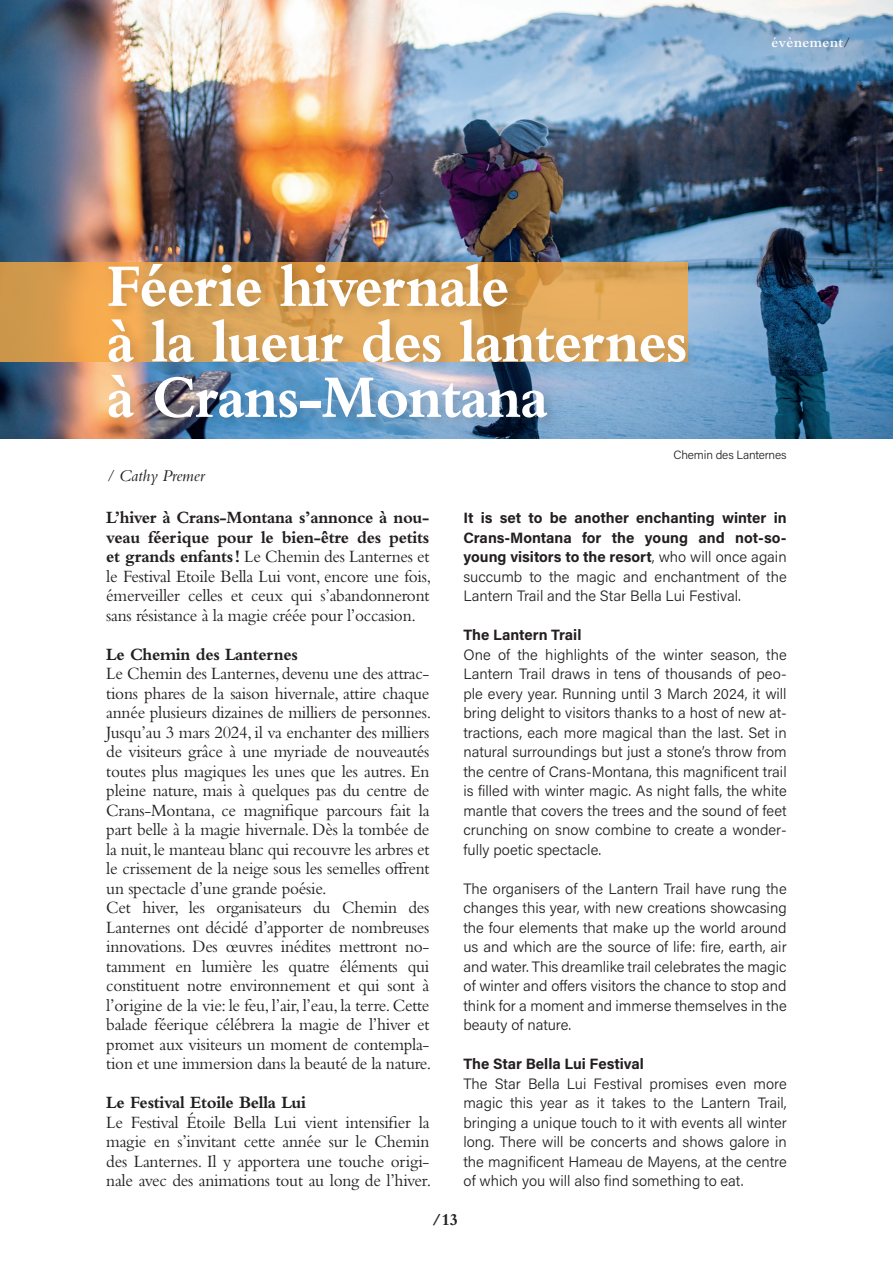
<style>
.page{position:relative;width:893px;height:1263px;background:#fff}
.page>*{position:absolute;margin:0;border:0;box-sizing:border-box;transform-origin:0 0}
.t1{font:700 63px/55.5px "Bembo Std";letter-spacing:-.025em;color:#fff;scale:.95 1}
.t2{font:18px/19.5px "Bembo Std";letter-spacing:-.015em;color:#231f20;text-align:justify;scale:.96 1}
.t3{font:700 18px "Bembo Std";letter-spacing:-.015em;color:#231f20;scale:.96 1}
.t4{font:italic 17.25px "Bembo Std";letter-spacing:-.005em;color:#231f20}
.t5{font:700 17.25px "Bembo Std";color:#231f20}
.t6{font:300 15px/19.5px "Acumin Pro";color:#231f20;text-align:justify}
.t7{font:700 15px/19.5px "Acumin Pro";color:#231f20;text-align:justify}
.t8{font:600 15px "Bembo Std";letter-spacing:.02em;color:#fff}
.t9{font:300 12px "Acumin Pro";letter-spacing:-.015em;color:#231f20}
.s1{font-weight:400;color:#231f20}
.s2{font-weight:700}
.s3{font-weight:300}
</style>
<div class="page">
<img style="left:0;top:0;width:893px;height:439px">
<svg style="left:0;top:262px;width:104px;height:99px;background:#dc9d4c"></svg>
<div style="left:104px;top:259px;width:594px;height:172px;background:#231f20;opacity:.2"></div>
<p class="t8" style="left:771px;top:34px;width:81px">évènement<span class="s1">/</span></p>
<h1 class="t1" style="left:106px;top:258px;width:613px">Féerie hivernale<br>à la lueur des lanternes à Crans-Montana</h1>
<p class="t4" style="left:106px;top:466px;width:100px">/ Cathy Premer</p>
<p class="t2" style="left:106px;top:508px;width:340px"><span class="s2">L’hiver à Crans-Montana s’annonce à nou&shy;veau féerique pour le bien-être des petits et grands enfants!</span> Le Chemin des Lanternes et le Festival Etoile Bella Lui vont, encore une fois, émerveiller celles et ceux qui s’abandonneront sans résistance à la magie créée pour l’occasion.</p>
<p class="t3" style="left:106px;top:644px;width:201px">Le Chemin des Lanternes</p>
<p class="t2" style="left:106px;top:664px;width:340px;text-align:left">Le Chemin des Lanternes, devenu une des attrac&shy;tions phares de la saison hivernale, attire chaque année plusieurs dizaines de milliers de personnes.<br>Jusqu’au 3 mars 2024, il va enchanter des milliers de visiteurs grâce à une myriade de nouveautés toutes plus magiques les unes que les autres. En pleine nature, mais à quelques pas du centre de Crans-Montana, ce magnifique parcours fait la part belle à la magie hivernale. Dès la tombée de la nuit, le manteau blanc qui recouvre les arbres et le crissement de la neige sous les semelles offrent un spectacle d’une grande poésie.<br>Cet hiver, les organisateurs du Chemin des Lanternes ont décidé d’apporter de nombreuses innovations. Des œuvres inédites mettront no&shy;tamment en lumière les quatre éléments qui constituent notre environnement et qui sont à l’origine de la vie: le feu, l’air, l’eau, la terre. Cette balade féerique célébrera la magie de l’hiver et promet aux visiteurs un moment de contempla&shy;tion et une immersion dans la beauté de la nature.</p>
<p class="t3" style="left:106px;top:1093px;width:210px">Le Festival Etoile Bella Lui</p>
<p class="t2" style="left:106px;top:1112px;width:340px">Le Festival Étoile Bella Lui vient intensifier la magie en s’invitant cette année sur le Chemin des Lanternes. Il y apportera une touche origi&shy;nale avec des animations tout au long de l’hiver.</p>
<p class="t9" style="left:673px;top:447px;width:115px">Chemin des Lanternes</p>
<p class="t7" style="left:463px;top:508px;width:325px">It is set to be another enchanting winter in Crans-Montana for the young and not-so&shy;young visitors to the resort<span class="s3">, who will once again succumb to the magic and enchantment of the Lantern Trail and the Star Bella Lui Festival.</span></p>
<p class="t7" style="left:463px;top:625px;width:119px">The Lantern Trail</p>
<p class="t6" style="left:463px;top:644px;width:325px">One of the highlights of the winter season, the Lantern Trail draws in tens of thousands of peo&shy;ple every year. Running until 3 March 2024, it will bring delight to visitors thanks to a host of new at&shy;tractions, each more magical than the last. Set in natural surroundings but just a stone’s throw from the centre of Crans-Montana, this magnificent trail is filled with winter magic. As night falls, the white mantle that covers the trees and the sound of feet crunching on snow combine to create a wonder&shy;fully poetic spectacle.</p>
<p class="t6" style="left:463px;top:878px;width:325px">The organisers of the Lantern Trail have rung the changes this year, with new creations showcasing the four elements that make up the world around us and which are the source of life: fire, earth, air and water. This dreamlike trail celebrates the magic of winter and offers visitors the chance to stop and think for a moment and immerse themselves in the beauty of nature.</p>
<p class="t7" style="left:463px;top:1054px;width:182px">The Star Bella Lui Festival</p>
<p class="t6" style="left:463px;top:1073px;width:325px">The Star Bella Lui Festival promises even more magic this year as it takes to the Lantern Trail, bringing a unique touch to it with events all winter long. There will be concerts and shows galore in the magnificent Hameau de Mayens, at the centre of which you will also find something to eat.</p>
<p class="t5" style="left:432px;top:1210px;width:28px">/13</p>
</div>
